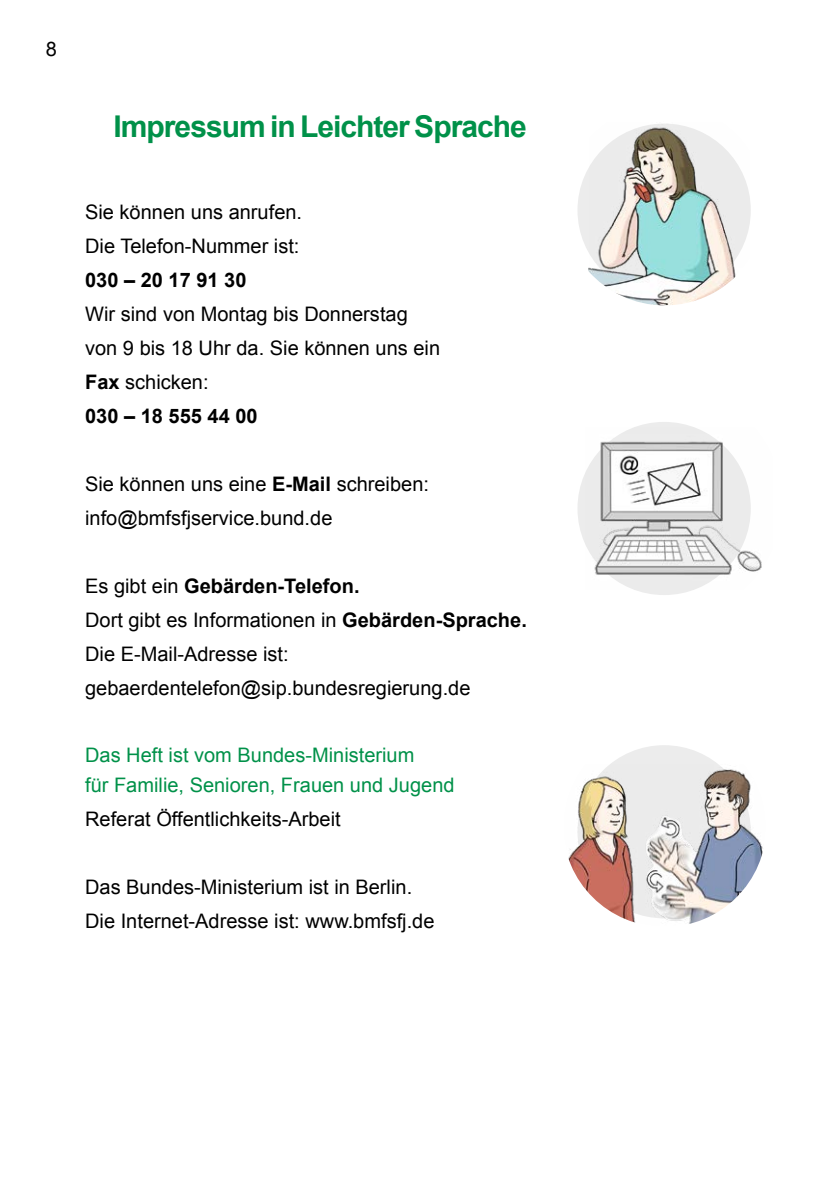
<style>
.page{position:relative;width:840px;height:1191px;background:#fff}
.page>*{position:absolute;margin:0;border:0;box-sizing:border-box;transform-origin:0 0}
.Title_neue{font:700 30px "Arial";letter-spacing:-.035em;color:#009149}
.Fließtext_neue{font:20px/34px "Arial";color:#000}
.Sub-Healinde_neue{font:20px/30px "Arial";color:#009149}
.Fließtext_neue-2{font:700 20px "Arial";color:#000}
.s1{font-weight:700}
.s2{font-weight:400}
</style>
<div class="page">
<div style="left:577px;top:422px;width:173px;height:173px;background:#ececec;border-radius:50%"></div>
<div style="left:577px;top:745px;width:173px;height:173px;background:#ececec;border-radius:50%"></div>
<img style="left:587px;top:124px;width:162px;height:181px">
<img style="left:584px;top:427px;width:178px;height:163px">
<img style="left:568px;top:763px;width:195px;height:161px">
<p class="Fließtext_neue" style="left:46px;top:32px;width:13px">8</p>
<h1 class="Title_neue" style="left:113px;top:106px;width:414px">Impressum in Leichter Sprache</h1>
<p class="Fließtext_neue" style="left:85px;top:195px;width:218px">Sie können uns anrufen.</p>
<p class="Fließtext_neue" style="left:85px;top:229px;width:216px">Die Telefon-Nummer ist:<br><span class="s1">030 – 20 17 91 30</span></p>
<p class="Fließtext_neue" style="left:85px;top:297px;width:356px">Wir sind von Montag bis Donnerstag von 9 bis 18 Uhr da. Sie können uns ein<br><span class="s1">Fax</span> schicken:<br><span class="s1">030 – 18 555 44 00</span></p>
<p class="Fließtext_neue" style="left:85px;top:467px;width:345px">Sie können uns eine <span class="s1">E-Mail</span> schreiben: info@bmfsfjservice.bund.de</p>
<p class="Fließtext_neue-2" style="left:85px;top:572px;width:276px"><span class="s2">Es gibt ein</span> Gebärden-Telefon.</p>
<p class="Fließtext_neue" style="left:85px;top:603px;width:443px">Dort gibt es Informationen in <span class="s1">Gebärden-Sprache.</span></p>
<p class="Fließtext_neue" style="left:85px;top:637px;width:386px">Die E-Mail-Adresse ist: gebaerdentelefon@sip.bundesregierung.de</p>
<h2 class="Sub-Healinde_neue" style="left:85px;top:740px;width:371px">Das Heft ist vom Bundes-Ministerium<br>für Familie, Senioren, Frauen und Jugend</h2>
<p class="Fließtext_neue" style="left:85px;top:802px;width:257px">Referat Öffentlichkeits-Arbeit</p>
<p class="Fließtext_neue" style="left:85px;top:870px;width:328px">Das Bundes-Ministerium ist in Berlin.</p>
<p class="Fließtext_neue" style="left:85px;top:904px;width:351px">Die Internet-Adresse ist: www.bmfsfj.de</p>
</div>
